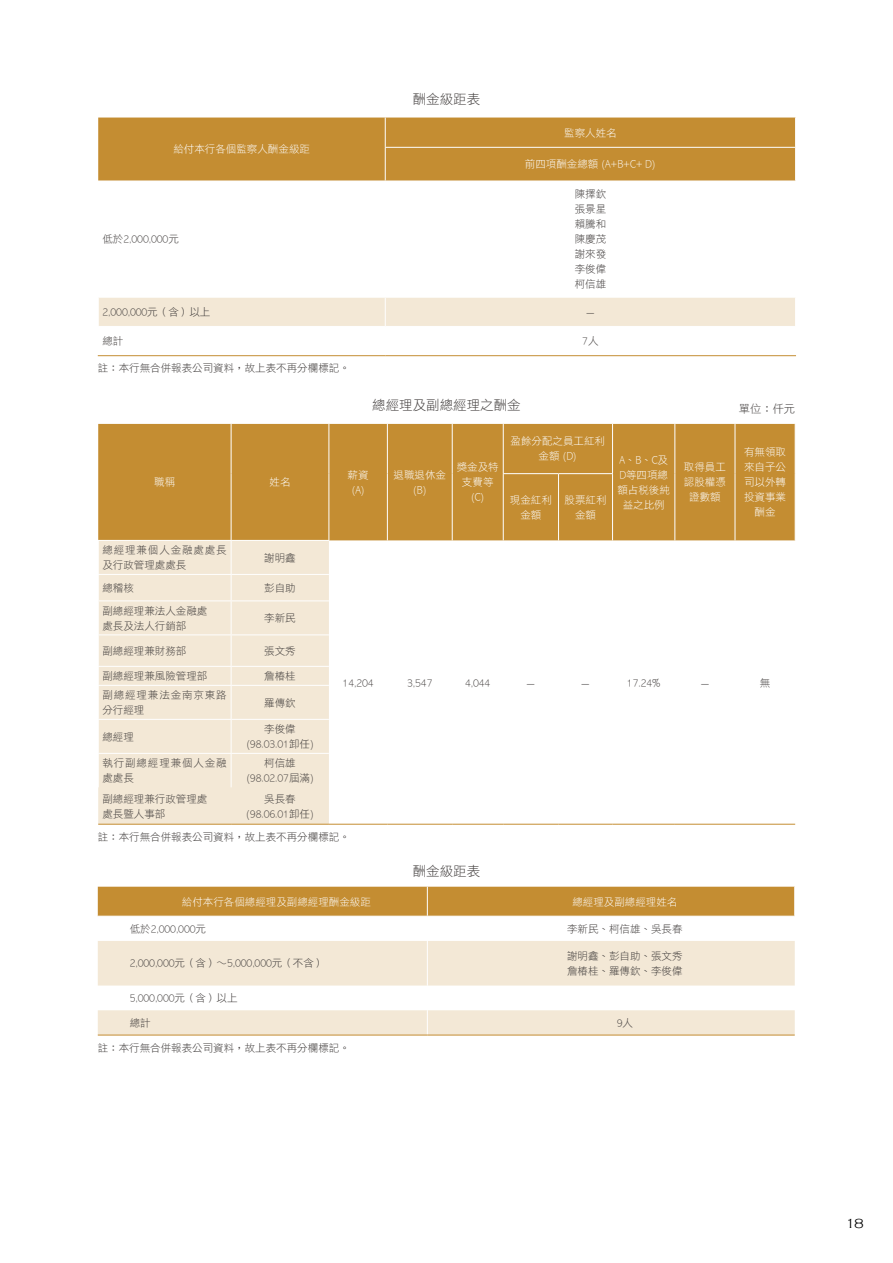
<style>
.page{position:relative;width:893px;height:1263px;background:#fff}
.page>*{position:absolute;margin:0;border:0;box-sizing:border-box;transform-origin:0 0}
.t1{font:13.5px "DF Li Hei Lt HK BF";color:#3e3a39}
.t2{font:300 13.5px "Copperplate Gothic";color:#000}
.t3{font:11.25px "DF Li Hei Lt HK BF";color:#3e3a39}
.t4{font:10.5px/15px "DF Li Hei Lt HK BF";color:#3e3a39}
.t5{font:10.5px/15px "DF Li Hei Lt HK BF";color:#fff;text-align:center}
.t6{font:10.5px/15px "DF Li Hei Lt HK BF";letter-spacing:.085em;color:#3e3a39}
</style>
<div class="page">
<div style="left:98px;top:118px;width:698px;height:63px;background:#c48d32"></div>
<hr style="left:795px;top:148px;width:1px;height:33px;background:#fff">
<div style="left:99px;top:297px;width:696px;height:29px;background:#f3e8d6"></div>
<hr style="left:98px;top:355px;width:287px;height:1px;background:#c48d32">
<hr style="left:385px;top:355px;width:411px;height:1px;background:#c48d32">
<div style="left:98px;top:424px;width:697px;height:116px;background:#c48d32"></div>
<div style="left:98px;top:541px;width:231px;height:283px;background:#f3e8d6"></div>
<hr style="left:231px;top:424px;width:1px;height:50px;background:#fff">
<hr style="left:328px;top:424px;width:1px;height:50px;background:#fff">
<hr style="left:387px;top:424px;width:1px;height:50px;background:#fff">
<hr style="left:452px;top:424px;width:1px;height:50px;background:#fff">
<hr style="left:503px;top:424px;width:1px;height:49px;background:#fff">
<hr style="left:612px;top:424px;width:1px;height:49px;background:#fff">
<hr style="left:674px;top:424px;width:1px;height:50px;background:#fff">
<hr style="left:735px;top:424px;width:1px;height:50px;background:#fff">
<hr style="left:231px;top:474px;width:1px;height:66px;background:#fff">
<hr style="left:328px;top:474px;width:1px;height:66px;background:#fff">
<hr style="left:387px;top:474px;width:1px;height:66px;background:#fff">
<hr style="left:452px;top:474px;width:1px;height:66px;background:#fff">
<hr style="left:503px;top:473px;width:55px;height:1px;background:#fff">
<hr style="left:503px;top:474px;width:1px;height:66px;background:#fff">
<hr style="left:558px;top:473px;width:55px;height:1px;background:#fff">
<hr style="left:558px;top:474px;width:1px;height:66px;background:#fff">
<hr style="left:612px;top:474px;width:1px;height:66px;background:#fff">
<hr style="left:674px;top:474px;width:1px;height:66px;background:#fff">
<hr style="left:735px;top:474px;width:1px;height:66px;background:#fff">
<hr style="left:98px;top:824px;width:133px;height:1px;background:#c48d32">
<hr style="left:231px;top:824px;width:98px;height:1px;background:#c48d32">
<hr style="left:329px;top:824px;width:58px;height:1px;background:#c48d32">
<hr style="left:387px;top:824px;width:65px;height:1px;background:#c48d32">
<hr style="left:452px;top:824px;width:51px;height:1px;background:#c48d32">
<hr style="left:503px;top:824px;width:55px;height:1px;background:#c48d32">
<hr style="left:558px;top:824px;width:54px;height:1px;background:#c48d32">
<hr style="left:612px;top:824px;width:63px;height:1px;background:#c48d32">
<hr style="left:675px;top:824px;width:60px;height:1px;background:#c48d32">
<hr style="left:735px;top:824px;width:60px;height:1px;background:#c48d32">
<hr style="left:98px;top:541px;width:1px;height:33px;background:#fff">
<hr style="left:231px;top:541px;width:1px;height:33px;background:#fff">
<hr style="left:98px;top:574px;width:133px;height:1px;background:#fff">
<svg style="left:98px;top:575px;width:1px;height:25px"></svg>
<hr style="left:231px;top:574px;width:98px;height:1px;background:#fff">
<svg style="left:231px;top:575px;width:1px;height:25px"></svg>
<hr style="left:98px;top:600px;width:133px;height:1px;background:#fff">
<hr style="left:98px;top:601px;width:1px;height:33px;background:#fff">
<hr style="left:231px;top:600px;width:98px;height:1px;background:#fff">
<hr style="left:231px;top:601px;width:1px;height:33px;background:#fff">
<hr style="left:98px;top:634px;width:133px;height:1px;background:#fff">
<hr style="left:98px;top:635px;width:1px;height:31px;background:#fff">
<hr style="left:231px;top:634px;width:98px;height:1px;background:#fff">
<hr style="left:231px;top:635px;width:1px;height:31px;background:#fff">
<hr style="left:98px;top:666px;width:133px;height:1px;background:#fff">
<svg style="left:98px;top:667px;width:1px;height:18px"></svg>
<hr style="left:231px;top:666px;width:98px;height:1px;background:#fff">
<svg style="left:231px;top:667px;width:1px;height:18px"></svg>
<hr style="left:98px;top:685px;width:133px;height:1px;background:#fff">
<hr style="left:98px;top:686px;width:1px;height:33px;background:#fff">
<hr style="left:231px;top:685px;width:98px;height:1px;background:#fff">
<hr style="left:231px;top:686px;width:1px;height:33px;background:#fff">
<hr style="left:98px;top:719px;width:133px;height:1px;background:#fff">
<hr style="left:98px;top:720px;width:1px;height:33px;background:#fff">
<hr style="left:231px;top:719px;width:98px;height:1px;background:#fff">
<hr style="left:231px;top:720px;width:1px;height:33px;background:#fff">
<hr style="left:98px;top:753px;width:133px;height:1px;background:#fff">
<hr style="left:98px;top:754px;width:1px;height:33px;background:#fff">
<hr style="left:231px;top:753px;width:98px;height:1px;background:#fff">
<hr style="left:231px;top:754px;width:1px;height:33px;background:#fff">
<svg style="left:98px;top:941px;width:697px;height:94px;fill:#f3e8d6"></svg>
<svg style="left:98px;top:887px;width:697px;height:30px;background:#c6923b"></svg>
<hr style="left:427px;top:941px;width:1px;height:44px;background:#fff">
<svg style="left:427px;top:985px;width:1px;height:50px"></svg>
<hr style="left:98px;top:1035px;width:329px;height:1px;background:#c48d32">
<hr style="left:427px;top:1035px;width:368px;height:1px;background:#c48d32">
<p class="t5" style="left:173px;top:142px;width:138px">給付本行各個監察人酬金級距</p>
<p class="t4" style="left:102px;top:232px;width:78px">低於2,000,000元</p>
<p class="t1" style="left:413px;top:92px;width:69px">酬金級距表</p>
<p class="t5" style="left:564px;top:126px;width:54px">監察人姓名</p>
<p class="t5" style="left:525px;top:157px;width:133px">前四項酬金總額 (A+B+C+ D)</p>
<p class="t4" style="left:575px;top:187px;width:33px;text-align:justify">陳擇欽張景星賴騰和陳慶茂謝來發李俊偉柯信雄</p>
<p class="t4" style="left:102px;top:305px;width:109px">2,000,000元（含）以上</p>
<p class="t4" style="left:585px;top:307px;width:12px">－</p>
<p class="t4" style="left:102px;top:334px;width:22px">總計</p>
<p class="t4" style="left:582px;top:334px;width:18px">7人</p>
<p class="t4" style="left:98px;top:361px;width:253px">註：本行無合併報表公司資料，故上表不再分欄標記。</p>
<p class="t1" style="left:372px;top:399px;width:150px">總經理及副總經理之酬金</p>
<p class="t5" style="left:154px;top:475px;width:22px">職稱</p>
<p class="t5" style="left:269px;top:475px;width:22px">姓名</p>
<p class="t5" style="left:348px;top:468px;width:22px">薪資(A)</p>
<p class="t5" style="left:394px;top:468px;width:54px">退職退休金(B)</p>
<p class="t5" style="left:457px;top:460px;width:43px">獎金及特支費等(C)</p>
<p class="t6" style="left:102px;top:543px;width:126px">總經理兼個人金融處處長及行政管理處處長</p>
<p class="t4" style="left:264px;top:551px;width:33px">謝明鑫</p>
<p class="t5" style="left:511px;top:434px;width:96px">盈餘分配之員工紅利金額 (D)</p>
<p class="t5" style="left:510px;top:493px;width:43px">現金紅利金額</p>
<p class="t5" style="left:564px;top:493px;width:43px">股票紅利金額</p>
<p class="t5" style="left:617px;top:453px;width:54px">A、B、C及<br>D等四項總額占稅後純益之比例</p>
<p class="t5" style="left:684px;top:460px;width:43px">取得員工認股權憑證數額</p>
<p class="t3" style="left:739px;top:403px;width:58px">單位：仟元</p>
<p class="t5" style="left:744px;top:445px;width:43px">有無領取來自子公司以外轉投資事業酬金</p>
<p class="t4" style="left:102px;top:581px;width:33px">總稽核</p>
<p class="t4" style="left:264px;top:581px;width:33px">彭自助</p>
<p class="t4" style="left:102px;top:604px;width:106px">副總經理兼法人金融處處長及法人行銷部</p>
<p class="t4" style="left:264px;top:611px;width:33px">李新民</p>
<p class="t4" style="left:102px;top:644px;width:85px">副總經理兼財務部</p>
<p class="t4" style="left:264px;top:644px;width:33px">張文秀</p>
<p class="t4" style="left:102px;top:669px;width:106px">副總經理兼風險管理部</p>
<p class="t4" style="left:264px;top:669px;width:33px">詹椿桂</p>
<p class="t6" style="left:102px;top:688px;width:126px">副總經理兼法金南京東路分行經理</p>
<p class="t4" style="left:264px;top:695px;width:33px">羅傳欽</p>
<p class="t4" style="left:102px;top:729px;width:33px">總經理</p>
<p class="t4" style="left:246px;top:722px;width:70px;text-align:center">李俊偉(98.03.01卸任)</p>
<p class="t6" style="left:102px;top:756px;width:126px">執行副總經理兼個人金融處處長</p>
<p class="t4" style="left:246px;top:756px;width:70px;text-align:center">柯信雄(98.02.07屆滿)</p>
<p class="t4" style="left:102px;top:791px;width:106px">副總經理兼行政管理處處長暨人事部</p>
<p class="t4" style="left:246px;top:791px;width:70px;text-align:center">吳長春(98.06.01卸任)</p>
<p class="t4" style="left:343px;top:675px;width:33px">14,204</p>
<p class="t4" style="left:407px;top:675px;width:27px">3,547</p>
<p class="t4" style="left:465px;top:675px;width:27px">4,044</p>
<p class="t4" style="left:526px;top:678px;width:12px">－</p>
<p class="t4" style="left:580px;top:678px;width:12px">－</p>
<p class="t4" style="left:627px;top:675px;width:35px">17.24%</p>
<p class="t4" style="left:700px;top:678px;width:12px">－</p>
<p class="t4" style="left:760px;top:675px;width:12px">無</p>
<p class="t4" style="left:98px;top:830px;width:253px">註：本行無合併報表公司資料，故上表不再分欄標記。</p>
<p class="t1" style="left:413px;top:864px;width:69px">酬金級距表</p>
<p class="t5" style="left:182px;top:894px;width:190px">給付本行各個總經理及副總經理酬金級距</p>
<p class="t5" style="left:572px;top:894px;width:106px">總經理及副總經理姓名</p>
<p class="t4" style="left:130px;top:922px;width:78px">低於2,000,000元</p>
<p class="t4" style="left:567px;top:922px;width:117px">李新民、柯信雄、吳長春</p>
<p class="t4" style="left:130px;top:956px;width:196px">2,000,000元（含）～5,000,000元（不含）</p>
<p class="t4" style="left:567px;top:949px;width:117px">謝明鑫、彭自助、張文秀詹椿桂、羅傳欽、李俊偉</p>
<p class="t4" style="left:130px;top:991px;width:109px">5,000,000元（含）以上</p>
<p class="t4" style="left:130px;top:1016px;width:22px">總計</p>
<p class="t4" style="left:617px;top:1016px;width:18px">9人</p>
<p class="t4" style="left:98px;top:1041px;width:253px">註：本行無合併報表公司資料，故上表不再分欄標記。</p>
<p class="t2" style="left:846px;top:1216px;width:20px">18</p>
</div>
